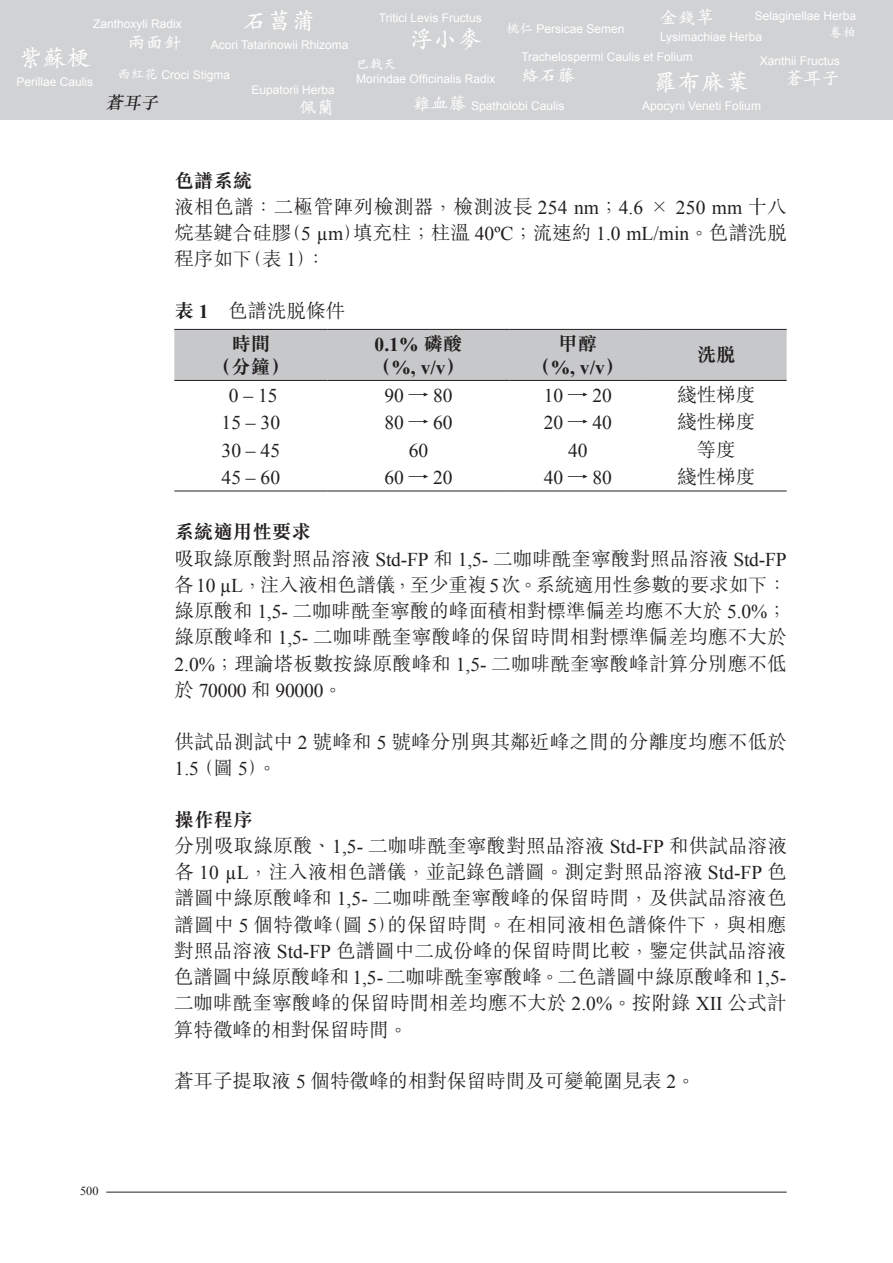
<style>
.page{position:relative;width:893px;height:1263px;background:#fff}
.page>*{position:absolute;margin:0;border:0;box-sizing:border-box;transform-origin:0 0}
.t1{font:600 24px "M Kai HK";color:#fff}
.t2{font:300 19.5px/26.2px "M Sung HK";letter-spacing:.005em;color:#231f20}
.t3{font:19.5px "Times New Roman";color:#231f20}
.t4{font:700 19.5px/22.5px "Times New Roman";color:#231f20}
.t5{font:700 19.5px "M Sung HK";color:#231f20}
.t6{font:600 18px "M Kai HK";color:#fff}
.t7{font:italic 500 17.25px "M Sung HK";color:#231f20}
.t8{font:600 13.5px "M Kai HK";color:#fff}
.t9{font:12.3px "Times New Roman";color:#231f20}
.t10{font:12px "Arial";color:#fff}
.s1{font-family:"M Kai HK";font-weight:600;font-size:13.5px}
.s2{font-family:"M Kai HK";font-weight:600;font-size:18px}
.s3{font-weight:700}
.s4{font-family:"Times New Roman";font-weight:400}
.s5{font-family:"Times New Roman";font-weight:700}
.s6{font-family:"M Sung HK"}
.s7{font-family:"M Sung HK";font-weight:300}
</style>
<div class="page">
<div style="left:0;top:0;width:893px;height:119px;background:#d1d2d4"></div>
<hr style="left:106px;top:1192px;width:681px;height:1px;background:#231f20">
<div style="left:174px;top:330px;width:613px;height:50px;background:#c7c8ca"></div>
<hr style="left:174px;top:329px;width:153px;height:1px;background:#231f20">
<hr style="left:327px;top:329px;width:183px;height:1px;background:#231f20">
<hr style="left:510px;top:329px;width:136px;height:1px;background:#231f20">
<hr style="left:646px;top:329px;width:141px;height:1px;background:#231f20">
<hr style="left:174px;top:380px;width:153px;height:1px;background:#231f20">
<hr style="left:327px;top:380px;width:183px;height:1px;background:#231f20">
<hr style="left:510px;top:380px;width:136px;height:1px;background:#231f20">
<hr style="left:646px;top:380px;width:141px;height:1px;background:#231f20">
<hr style="left:174px;top:491px;width:153px;height:1px;background:#231f20">
<hr style="left:327px;top:491px;width:183px;height:1px;background:#231f20">
<hr style="left:510px;top:491px;width:136px;height:1px;background:#231f20">
<hr style="left:646px;top:491px;width:141px;height:1px;background:#231f20">
<p class="t1" style="left:244px;top:4px;width:73px">石菖蒲</p>
<p class="t10" style="left:211px;top:37px;width:139px">Acori Tatarinowii Rhizoma</p>
<p class="t10" style="left:93px;top:16px;width:90px">Zanthoxyli Radix</p>
<p class="t6" style="left:128px;top:30px;width:55px">兩面針</p>
<p class="t1" style="left:19px;top:41px;width:73px">紫蘇梗</p>
<p class="t10" style="left:16px;top:74px;width:78px">Perillae Caulis</p>
<p class="t10" style="left:117px;top:67px;width:114px"><span class="s1">西紅花</span> Croci Stigma</p>
<p class="t10" style="left:252px;top:82px;width:85px">Eupatorii Herba</p>
<p class="t6" style="left:299px;top:95px;width:37px">佩蘭</p>
<p class="t7" style="left:106px;top:91px;width:57px">蒼耳子</p>
<p class="t10" style="left:379px;top:10px;width:104px">Tritici Levis Fructus</p>
<p class="t1" style="left:410px;top:22px;width:73px">浮小麥</p>
<p class="t10" style="left:506px;top:21px;width:120px"><span class="s1">桃仁</span> Persicae Semen</p>
<p class="t6" style="left:660px;top:5px;width:55px">金錢草</p>
<p class="t10" style="left:660px;top:29px;width:104px">Lysimachiae Herba</p>
<p class="t10" style="left:755px;top:8px;width:103px">Selaginellae Herba</p>
<p class="t8" style="left:829px;top:23px;width:28px">卷柏</p>
<p class="t10" style="left:521px;top:49px;width:173px">Trachelospermi Caulis et Folium</p>
<p class="t6" style="left:521px;top:63px;width:55px">絡石藤</p>
<p class="t10" style="left:760px;top:52px;width:82px">Xanthii Fructus</p>
<p class="t6" style="left:786px;top:66px;width:55px">蒼耳子</p>
<p class="t8" style="left:356px;top:54px;width:42px">巴戟天</p>
<p class="t10" style="left:356px;top:71px;width:141px">Morindae Officinalis Radix</p>
<p class="t1" style="left:654px;top:65px;width:97px">羅布麻葉</p>
<p class="t10" style="left:642px;top:98px;width:120px">Apocyni Veneti Folium</p>
<p class="t10" style="left:413px;top:98px;width:153px"><span class="s2">雞血藤</span> Spatholobi Caulis</p>
<p class="t2" style="left:174px;top:166px;width:614px"><span class="s3">色譜系統<br></span>液相色譜：二極管陣列檢測器，檢測波長 <span class="s4">254 nm</span>；<span class="s4">4.6</span> × <span class="s4">250 mm</span> 十八烷基鍵合硅膠（<span class="s4">5 µm</span>）填充柱；柱溫 <span class="s4">40ºC</span>；流速約 <span class="s4">1.0 mL/min</span>。色譜洗脫程序如下（表 <span class="s4">1</span>）：</p>
<p class="t2" style="left:231px;top:293px;width:115px;line-height:33.2px;text-indent:-57px"><span class="s3">表</span> <span class="s5">1</span> 色譜洗脫條件<span class="s3">時間</span></p>
<p class="t5" style="left:212px;top:353px;width:79px">（分鐘）</p>
<p class="t4" style="left:372px;top:333px;width:95px">0.1% <span class="s6">磷酸（</span>%, v/v<span class="s6">）</span></p>
<p class="t4" style="left:531px;top:333px;width:95px;text-align:center"><span class="s6">甲醇<br>（</span>%, v/v<span class="s6">）</span></p>
<p class="t5" style="left:697px;top:342px;width:40px">洗脫</p>
<p class="t9" style="left:80px;top:1182px;width:20px">500</p>
<p class="t3" style="left:229px;top:382px;width:50px">0–15</p>
<p class="t3" style="left:384px;top:382px;width:70px">90 <span class="s7">→</span> 80</p>
<p class="t3" style="left:544px;top:382px;width:70px">10 <span class="s7">→</span> 20</p>
<p class="t2" style="left:677px;top:381px;width:79px">綫性梯度</p>
<p class="t3" style="left:222px;top:410px;width:60px">15 – 30</p>
<p class="t3" style="left:384px;top:410px;width:70px">80 <span class="s7">→</span> 60</p>
<p class="t3" style="left:544px;top:410px;width:70px">20 <span class="s7">→</span> 40</p>
<p class="t2" style="left:677px;top:408px;width:79px">綫性梯度</p>
<p class="t3" style="left:222px;top:437px;width:60px">30 – 45</p>
<p class="t3" style="left:409px;top:437px;width:21px">60</p>
<p class="t3" style="left:568px;top:437px;width:21px">40</p>
<p class="t2" style="left:697px;top:436px;width:40px">等度</p>
<p class="t3" style="left:222px;top:465px;width:60px">45 – 60</p>
<p class="t3" style="left:384px;top:465px;width:70px">60 <span class="s7">→</span> 20</p>
<p class="t3" style="left:544px;top:465px;width:70px">40 <span class="s7">→</span> 80</p>
<p class="t2" style="left:677px;top:463px;width:79px">綫性梯度</p>
<p class="t2" style="left:174px;top:518px;width:614px"><span class="s3">系統適用性要求<br></span>吸取綠原酸對照品溶液 <span class="s4">Std-FP</span> 和 <span class="s4">1,5-</span> 二咖啡酰奎寧酸對照品溶液 <span class="s4">Std-FP</span>各<span class="s4">10 µL</span>，注入液相色譜儀，至少重複<span class="s4">5</span>次。系統適用性參數的要求如下：綠原酸和 <span class="s4">1,5-</span> 二咖啡酰奎寧酸的峰面積相對標準偏差均應不大於 <span class="s4">5.0%</span>；綠原酸峰和 <span class="s4">1,5-</span> 二咖啡酰奎寧酸峰的保留時間相對標準偏差均應不大於<span class="s4">2.0%</span>；理論塔板數按綠原酸峰和 <span class="s4">1,5-</span> 二咖啡酰奎寧酸峰計算分別應不低於 <span class="s4">70000</span> 和 <span class="s4">90000</span>。</p>
<p class="t2" style="left:174px;top:727px;width:614px">供試品測試中 <span class="s4">2</span> 號峰和 <span class="s4">5</span> 號峰分別與其鄰近峰之間的分離度均應不低於<br><span class="s4">1.5</span>（圖 <span class="s4">5</span>）。</p>
<p class="t2" style="left:174px;top:805px;width:615px"><span class="s3">操作程序<br></span>分別吸取綠原酸、<span class="s4">1,5-</span> 二咖啡酰奎寧酸對照品溶液 <span class="s4">Std-FP</span> 和供試品溶液各 <span class="s4">10 µL</span>，注入液相色譜儀，並記錄色譜圖。測定對照品溶液 <span class="s4">Std-FP</span> 色譜圖中綠原酸峰和 <span class="s4">1,5-</span> 二咖啡酰奎寧酸峰的保留時間，及供試品溶液色譜圖中 <span class="s4">5</span> 個特徵峰（圖 <span class="s4">5</span>）的保留時間。在相同液相色譜條件下，與相應對照品溶液 <span class="s4">Std-FP</span> 色譜圖中二成份峰的保留時間比較，鑒定供試品溶液色譜圖中綠原酸峰和<span class="s4">1,5-</span>二咖啡酰奎寧酸峰。二色譜圖中綠原酸峰和<span class="s4">1,5-</span>二咖啡酰奎寧酸峰的保留時間相差均應不大於 <span class="s4">2.0%</span>。按附錄 <span class="s4">XII</span> 公式計算特徵峰的相對保留時間。</p>
<p class="t2" style="left:174px;top:1067px;width:523px">蒼耳子提取液 <span class="s4">5</span> 個特徵峰的相對保留時間及可變範圍見表 <span class="s4">2</span>。</p>
</div>
